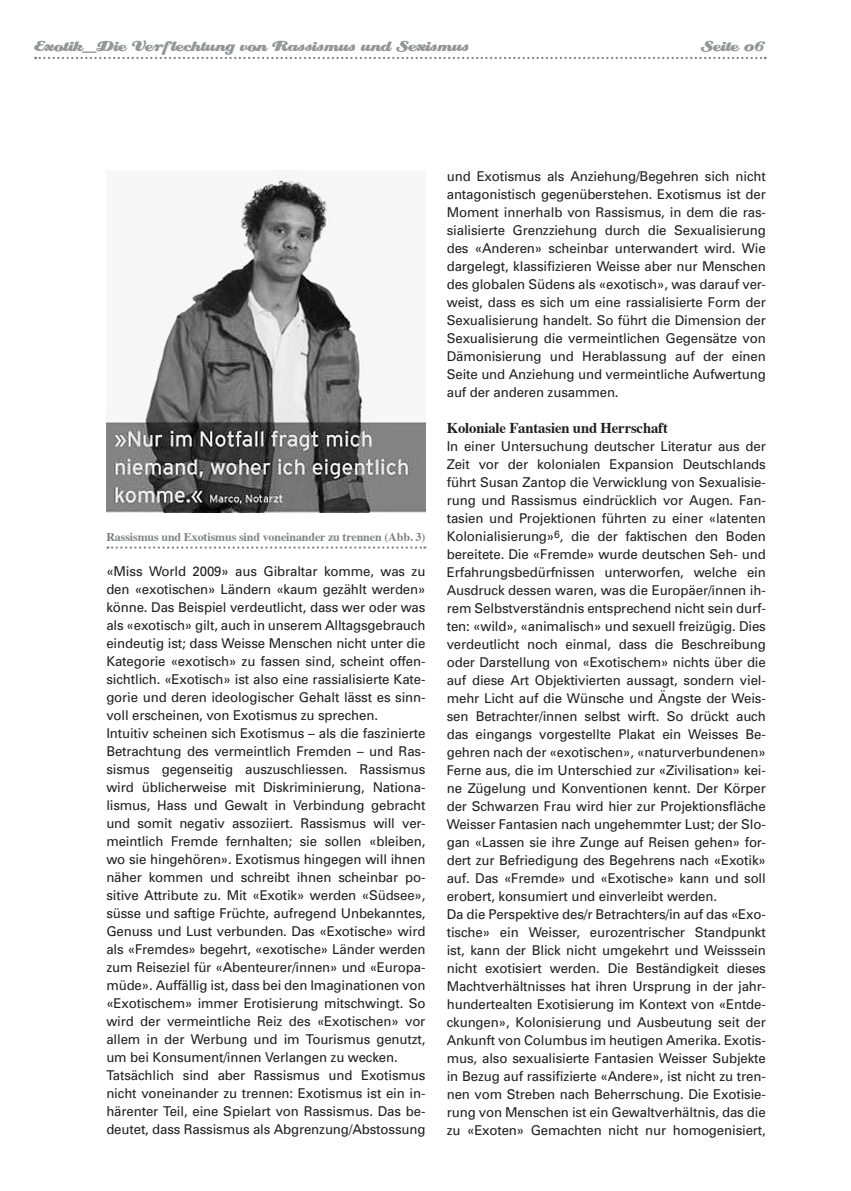
<style>
.page{position:relative;width:851px;height:1191px;background:#fff}
.page>*{position:absolute;margin:0;border:0;box-sizing:border-box;transform-origin:0 0}
.t1{font:17.25px "Creampuff";color:#939598}
.t2{font:700 15px "Times";letter-spacing:-.01em;color:#231f20}
.t3{font:13.5px/18px "Univers";letter-spacing:-.01em;color:#231f20}
.t4{font:700 12px "Times";letter-spacing:-.01em;color:#808285}
</style>
<div class="page">
<svg style="left:35px;top:57px;width:730px;height:2px"></svg>
<img style="left:106px;top:175px;width:319px;height:337px">
<svg style="left:107px;top:546px;width:318px;height:3px"></svg>
<p class="t1" style="left:34px;top:37px;width:436px">Exotik_Die Verflechtung von Rassismus und Sexismus</p>
<p class="t1" style="left:700px;top:37px;width:67px">Seite 06</p>
<p class="t4" style="left:106px;top:526px;width:320px">Rassismus und Exotismus sind voneinander zu trennen (Abb. 3)</p>
<p class="t3" style="left:106px;top:562px;width:320px">«Miss World 2009» aus Gibraltar komme, was zu den «exotischen» Ländern «kaum gezählt werden» könne. Das Beispiel verdeutlicht, dass wer oder was als «exotisch» gilt, auch in unserem Alltagsgebrauch eindeutig ist; dass Weisse Menschen nicht unter die Kategorie «exotisch» zu fassen sind, scheint offen&shy;sichtlich. «Exotisch» ist also eine rassialisierte Kate&shy;gorie und deren ideologischer Gehalt lässt es sinn&shy;voll erscheinen, von Exotismus zu sprechen.<br>Intuitiv scheinen sich Exotismus – als die faszinierte Betrachtung des vermeintlich Fremden – und Ras&shy;sismus gegenseitig auszuschliessen. Rassismus wird üblicherweise mit Diskriminierung, Nationa&shy;lismus, Hass und Gewalt in Verbindung gebracht und somit negativ assoziiert. Rassismus will ver&shy;meintlich Fremde fernhalten; sie sollen «bleiben, wo sie hingehören». Exotismus hingegen will ihnen näher kommen und schreibt ihnen scheinbar po&shy;sitive Attribute zu. Mit «Exotik» werden «Südsee», süsse und saftige Früchte, aufregend Unbekanntes, Genuss und Lust verbunden. Das «Exotische» wird als «Fremdes» begehrt, «exotische» Länder werden zum Reiseziel für «Abenteurer/innen» und «Europa&shy;müde». Auffällig ist, dass bei den Imaginationen von «Exotischem» immer Erotisierung mitschwingt. So wird der vermeintliche Reiz des «Exotischen» vor allem in der Werbung und im Tourismus genutzt, um bei Konsument/innen Verlangen zu wecken.<br>Tatsächlich sind aber Rassismus und Exotismus nicht voneinander zu trennen: Exotismus ist ein in&shy;härenter Teil, eine Spielart von Rassismus. Das be&shy;deutet, dass Rassismus als Abgrenzung/Abstossung</p>
<p class="t3" style="left:446px;top:167px;width:320px;text-align:justify">und Exotismus als Anziehung/Begehren sich nicht antagonistisch gegenüberstehen. Exotismus ist der Moment innerhalb von Rassismus, in dem die ras&shy;sialisierte Grenzziehung durch die Sexualisierung des «Anderen» scheinbar unterwandert wird. Wie dargelegt, klassifizieren Weisse aber nur Menschen des globalen Südens als «exotisch», was darauf ver&shy;weist, dass es sich um eine rassialisierte Form der Sexualisierung handelt. So führt die Dimension der Sexualisierung die vermeintlichen Gegensätze von Dämonisierung und Herablassung auf der einen Seite und Anziehung und vermeintliche Aufwertung auf der anderen zusammen.</p>
<p class="t2" style="left:446px;top:414px;width:222px">Koloniale Fantasien und Herrschaft</p>
<p class="t3" style="left:446px;top:437px;width:320px">In einer Untersuchung deutscher Literatur aus der Zeit vor der kolonialen Expansion Deutschlands führt Susan Zantop die Verwicklung von Sexualisie&shy;rung und Rassismus eindrücklich vor Augen. Fan&shy;tasien und Projektionen führten zu einer «latenten Kolonialisierung»<sup>6</sup>, die der faktischen den Boden bereitete. Die «Fremde» wurde deutschen Seh- und Erfahrungsbedürfnissen unterworfen, welche ein Ausdruck dessen waren, was die Europäer/innen ih&shy;rem Selbstverständnis entsprechend nicht sein durf&shy;ten: «wild», «animalisch» und sexuell freizügig. Dies verdeutlicht noch einmal, dass die Beschreibung oder Darstellung von «Exotischem» nichts über die auf diese Art Objektivierten aussagt, sondern viel&shy;mehr Licht auf die Wünsche und Ängste der Weis&shy;sen Betrachter/innen selbst wirft. So drückt auch das eingangs vorgestellte Plakat ein Weisses Be&shy;gehren nach der «exotischen», «naturverbundenen» Ferne aus, die im Unterschied zur «Zivilisation» kei&shy;ne Zügelung und Konventionen kennt. Der Körper der Schwarzen Frau wird hier zur Projektionsfläche Weisser Fantasien nach ungehemmter Lust; der Slo&shy;gan «Lassen sie ihre Zunge auf Reisen gehen» for&shy;dert zur Befriedigung des Begehrens nach «Exotik» auf. Das «Fremde» und «Exotische» kann und soll erobert, konsumiert und einverleibt werden.<br>Da die Perspektive des/r Betrachters/in auf das «Exo&shy;tische» ein Weisser, eurozentrischer Standpunkt ist, kann der Blick nicht umgekehrt und Weisssein nicht exotisiert werden. Die Beständigkeit dieses Machtverhältnisses hat ihren Ursprung in der jahr&shy;hundertealten Exotisierung im Kontext von «Entde&shy;ckungen», Kolonisierung und Ausbeutung seit der Ankunft von Columbus im heutigen Amerika. Exotis&shy;mus, also sexualisierte Fantasien Weisser Subjekte in Bezug auf rassifizierte «Andere», ist nicht zu tren&shy;nen vom Streben nach Beherrschung. Die Exotisie&shy;rung von Menschen ist ein Gewaltverhältnis, das die zu «Exoten» Gemachten nicht nur homogenisiert,</p>
</div>
